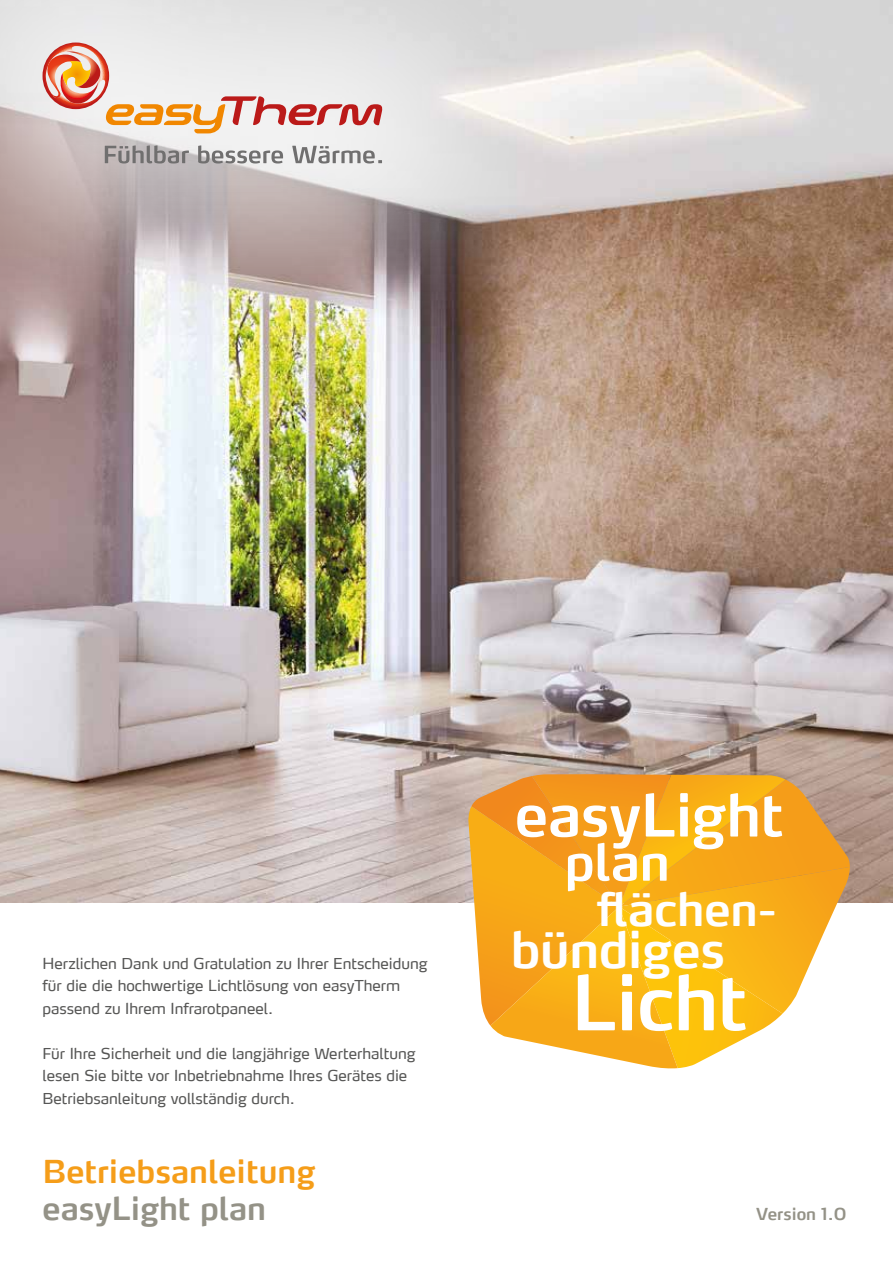
<style>
.page{position:relative;width:893px;height:1263px;background:#fff}
.page>*{position:absolute;margin:0;border:0;box-sizing:border-box;transform-origin:0 0}
.t1{font:600 74.7px "Max LF";letter-spacing:-.01em;color:#fff}
.t2{font:600 57.75px "Max LF";letter-spacing:-.005em;color:#fff}
.t3{font:600 50.4px "Max LF";color:#fff}
.t4{font:600 49.8px "Max LF";letter-spacing:-.005em;color:#fff}
.t5{font:600 45.75px "Max LF";letter-spacing:-.005em;color:#fff}
.t6{font:600 31.5px "Max LF";color:#f59d19}
.t7{font:600 31.5px "Max LF";color:#949287}
.t8{font:600 16.5px "Max LF";color:#949287}
.t9{font:15px/22.5px "Max LF";color:#575756}
</style>
<div class="page">
<img style="left:0;top:0;width:893px;height:902px">
<div style="left:0;top:0;width:581px;height:366px;background:#fff;opacity:.75"></div>
<svg style="left:43px;top:43px;width:340px;height:90px"></svg>
<svg style="left:105px;top:145px;width:84px;height:18px;background:#a5a0a1"></svg>
<svg style="left:198px;top:145px;width:85px;height:18px"></svg>
<svg style="left:292px;top:146px;width:90px;height:17px"></svg>
<svg style="left:468px;top:774px;width:382px;height:295px;background:#f6b63c"></svg>
<p class="t9" style="left:43px;top:952px;width:386px">Herzlichen Dank und Gratulation zu Ihrer Entscheidung</p>
<p class="t9" style="left:43px;top:974px;width:359px">für die die hochwertige Lichtlösung von easyTherm passend zu Ihrem Infrarotpaneel.</p>
<p class="t9" style="left:43px;top:1042px;width:374px">Für Ihre Sicherheit und die langjährige Werterhaltung lesen Sie bitte vor Inbetriebnahme Ihres Gerätes die<br>Betriebsanleitung vollständig durch.</p>
<h3 class="t6" style="left:43px;top:1151px;width:274px">Betriebsanleitung</h3>
<h3 class="t7" style="left:43px;top:1189px;width:225px">easyLight plan</h3>
<h2 class="t2" style="left:515px;top:779px;width:270px">easyLight</h2>
<h3 class="t3" style="left:565px;top:831px;width:107px">plan</h3>
<h3 class="t5" style="left:597px;top:880px;width:181px">flächen-</h3>
<h3 class="t4" style="left:511px;top:919px;width:216px">bündiges</h3>
<h1 class="t1" style="left:571px;top:956px;width:178px">Licht</h1>
<p class="t8" style="left:756px;top:1204px;width:92px">Version 1.0</p>
</div>
